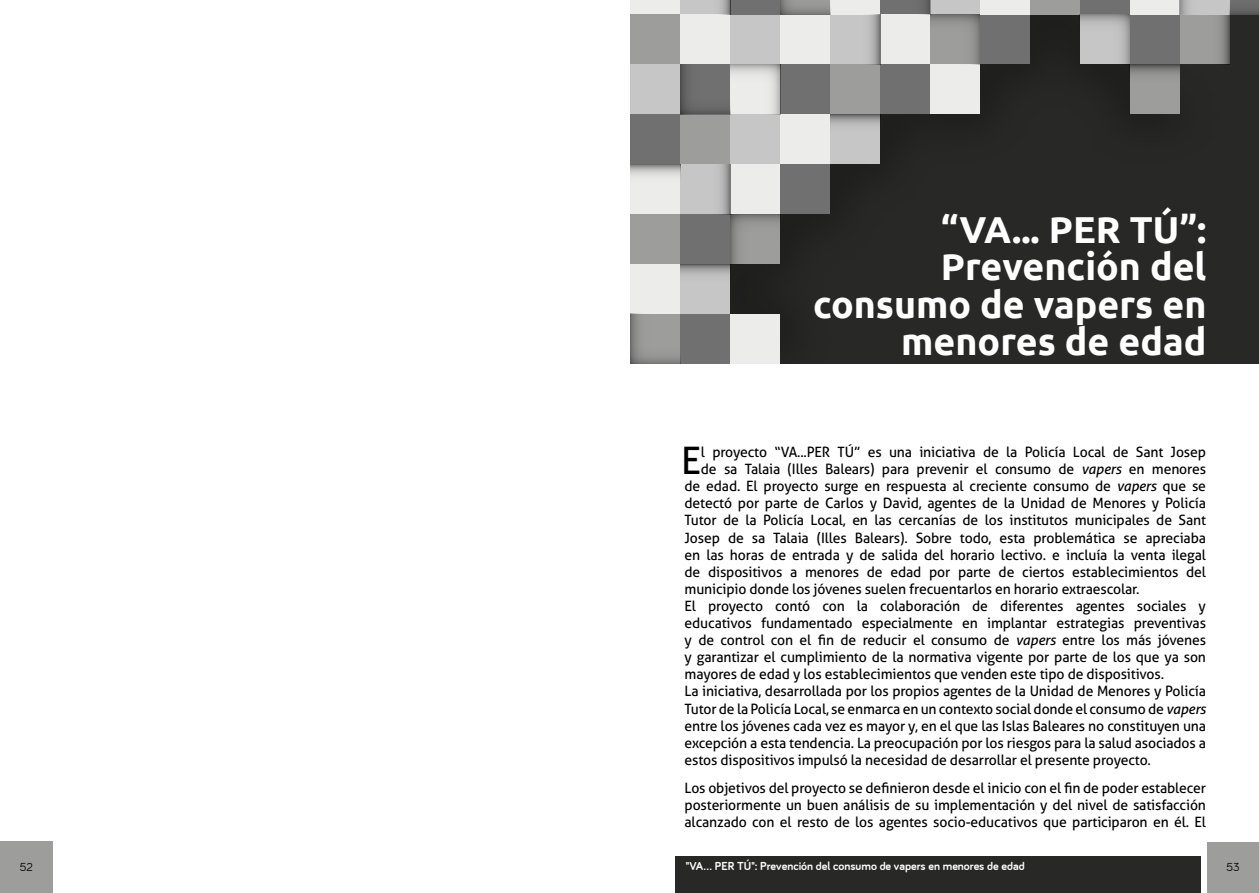
<style>
.page{position:relative;width:1259px;height:893px;background:#fff}
.page>*{position:absolute;margin:0;border:0;box-sizing:border-box;transform-origin:0 0}
.t1{font:37.95px "Aller";color:#000}
.t2{font:700 37.5px/37.5px "Ubuntu";color:#fff;text-align:right}
.t3{font:14.25px/17.1px "Aller";letter-spacing:-.01em;color:#000;text-align:justify}
.t4{font:700 12px "Bariol";color:#fff}
.t5{font:12px "Bariol";color:#000}
.s1{font-style:italic}
</style>
<div class="page">
<div style="left:1207px;top:843px;width:52px;height:50px;background:#9d9d9c"></div>
<div style="left:675px;top:856px;width:526px;height:37px;background:#282827"></div>
<div style="left:0;top:842px;width:53px;height:51px;background:#9d9d9c"></div>
<div style="left:631px;top:0;width:628px;height:365px;background:#282827"></div>
<div style="left:730px;top:114px;width:50px;height:50px;background:#c6c6c6"></div>
<div style="left:730px;top:164px;width:50px;height:50px;background:#ececeb"></div>
<div style="left:730px;top:14px;width:50px;height:50px;background:#c6c6c6"></div>
<div style="left:730px;top:0;width:50px;height:14px;background:#717070"></div>
<div style="left:1229px;top:0;width:30px;height:15px;background:#535252"></div>
<div style="left:1079px;top:0;width:50px;height:14px;background:#717070"></div>
<svg style="left:1179px;top:14px;width:50px;height:1px"></svg>
<svg style="left:1079px;top:14px;width:50px;height:1px"></svg>
<div style="left:980px;top:14px;width:50px;height:50px;background:#717070"></div>
<div style="left:930px;top:0;width:50px;height:14px;background:#c6c6c6"></div>
<div style="left:930px;top:64px;width:50px;height:50px;background:#ececeb"></div>
<div style="left:880px;top:64px;width:50px;height:50px;background:#717070"></div>
<div style="left:880px;top:14px;width:50px;height:50px;background:#ececeb"></div>
<svg style="left:830px;top:14px;width:50px;height:1px"></svg>
<div style="left:830px;top:64px;width:50px;height:50px;background:#9d9d9c"></div>
<div style="left:780px;top:164px;width:50px;height:50px;background:#717070"></div>
<div style="left:780px;top:14px;width:50px;height:50px;background:#ececeb"></div>
<div style="left:780px;top:64px;width:50px;height:50px;background:#717070"></div>
<div style="left:780px;top:114px;width:50px;height:50px;background:#ececeb"></div>
<div style="left:1030px;top:0;width:49px;height:14px;background:#9d9d9c"></div>
<div style="left:830px;top:0;width:50px;height:14px;background:#ececeb"></div>
<svg style="left:930px;top:14px;width:50px;height:1px"></svg>
<div style="left:630px;top:64px;width:50px;height:50px;background:#c6c6c6"></div>
<div style="left:630px;top:114px;width:50px;height:50px;background:#717070"></div>
<div style="left:630px;top:14px;width:50px;height:50px;background:#9d9d9c"></div>
<div style="left:630px;top:264px;width:50px;height:50px;background:#ececeb"></div>
<div style="left:630px;top:214px;width:50px;height:50px;background:#9d9d9c"></div>
<div style="left:730px;top:314px;width:50px;height:50px;background:#ececeb"></div>
<div style="left:680px;top:314px;width:50px;height:50px;background:#717070"></div>
<div style="left:680px;top:114px;width:50px;height:50px;background:#9d9d9c"></div>
<div style="left:680px;top:214px;width:50px;height:50px;background:#717070"></div>
<div style="left:680px;top:14px;width:50px;height:50px;background:#ececeb"></div>
<div style="left:1129px;top:14px;width:50px;height:50px;background:#717070"></div>
<svg style="left:1179px;top:15px;width:50px;height:49px;background:#969695"></svg>
<div style="left:1129px;top:0;width:50px;height:14px;background:#ececeb"></div>
<svg style="left:1179px;top:0;width:50px;height:14px"></svg>
<svg style="left:1229px;top:0;width:30px;height:14px"></svg>
<svg style="left:1079px;top:15px;width:50px;height:49px;background:#b9b9b9"></svg>
<svg style="left:730px;top:64px;width:50px;height:50px;background:#dededd"></svg>
<svg style="left:880px;top:0;width:50px;height:14px"></svg>
<svg style="left:780px;top:0;width:50px;height:14px"></svg>
<svg style="left:680px;top:64px;width:50px;height:50px;background:#6a6969"></svg>
<svg style="left:730px;top:214px;width:50px;height:50px;background:#929291"></svg>
<svg style="left:630px;top:314px;width:50px;height:50px;background:#939392"></svg>
<svg style="left:930px;top:15px;width:50px;height:49px;background:#949493"></svg>
<svg style="left:1129px;top:64px;width:50px;height:50px;background:#919190"></svg>
<svg style="left:830px;top:15px;width:50px;height:49px;background:#bdbdbd"></svg>
<div style="left:980px;top:0;width:50px;height:14px;background:#ececeb"></div>
<svg style="left:680px;top:0;width:50px;height:14px"></svg>
<svg style="left:830px;top:114px;width:50px;height:50px;background:#bbbbba"></svg>
<svg style="left:630px;top:164px;width:50px;height:50px;background:#dfdfde"></svg>
<svg style="left:680px;top:164px;width:50px;height:50px;background:#bebebe"></svg>
<svg style="left:680px;top:264px;width:50px;height:50px;background:#bbb"></svg>
<div style="left:630px;top:0;width:50px;height:14px;background:#ececeb"></div>
<div style="left:630px;top:364px;width:629px;height:126px;background:#fff"></div>
<h2 class="t2" style="left:813px;top:210px;width:395px">“VA... PER TÚ”:<br>Prevención del consumo de vapers en menores de edad</h2>
<h1 class="t1" style="left:681px;top:438px;width:21px">E</h1>
<p class="t3" style="left:701px;top:443px;width:506px">l proyecto “VA...PER TÚ” es una iniciativa de la Policía Local de Sant Josep</p>
<p class="t3" style="left:701px;top:460px;width:507px">de sa Talaia (Illes Balears) para prevenir el consumo de <span class="s1">vapers</span> en menores</p>
<p class="t3" style="left:684px;top:478px;width:523px">de edad. El proyecto surge en respuesta al creciente consumo de <span class="s1">vapers</span> que se</p>
<p class="t3" style="left:684px;top:495px;width:523px">detectó por parte de Carlos y David, agentes de la Unidad de Menores y Policía</p>
<p class="t3" style="left:684px;top:512px;width:523px">Tutor de la Policía Local, en las cercanías de los institutos municipales de Sant</p>
<p class="t3" style="left:684px;top:529px;width:523px">Josep de sa Talaia (Illes Balears). Sobre todo, esta problemática se apreciaba</p>
<p class="t3" style="left:684px;top:546px;width:523px">en las horas de entrada y de salida del horario lectivo. e incluía la venta ilegal</p>
<p class="t3" style="left:684px;top:563px;width:523px">de dispositivos a menores de edad por parte de ciertos establecimientos del</p>
<p class="t3" style="left:684px;top:580px;width:456px">municipio donde los jóvenes suelen frecuentarlos en horario extraescolar.</p>
<p class="t3" style="left:684px;top:597px;width:523px">El proyecto contó con la colaboración de diferentes agentes sociales y</p>
<p class="t3" style="left:684px;top:614px;width:523px">educativos fundamentado especialmente en implantar estrategias preventivas</p>
<p class="t3" style="left:684px;top:631px;width:523px">y de control con el fin de reducir el consumo de <span class="s1">vapers</span> entre los más jóvenes</p>
<p class="t3" style="left:684px;top:649px;width:523px">y garantizar el cumplimiento de la normativa vigente por parte de los que ya son</p>
<p class="t3" style="left:684px;top:666px;width:481px">mayores de edad y los establecimientos que venden este tipo de dispositivos.</p>
<p class="t3" style="left:684px;top:683px;width:523px">La iniciativa, desarrollada por los propios agentes de la Unidad de Menores y Policía</p>
<p class="t3" style="left:684px;top:700px;width:523px">Tutor de la Policía Local, se enmarca en un contexto social donde el consumo de <span class="s1">vapers</span></p>
<p class="t3" style="left:684px;top:717px;width:523px">entre los jóvenes cada vez es mayor y, en el que las Islas Baleares no constituyen una</p>
<p class="t3" style="left:684px;top:734px;width:523px">excepción a esta tendencia. La preocupación por los riesgos para la salud asociados a</p>
<p class="t3" style="left:684px;top:751px;width:468px">estos dispositivos impulsó la necesidad de desarrollar el presente proyecto.</p>
<p class="t3" style="left:684px;top:779px;width:523px">Los objetivos del proyecto se definieron desde el inicio con el fin de poder establecer posteriormente un buen análisis de su implementación y del nivel de satisfacción alcanzado con el resto de los agentes socio-educativos que participaron en él. El</p>
<p class="t4" style="left:686px;top:859px;width:340px">"VA... PER TÚ": Prevención del consumo de vapers en menores de edad</p>
<p class="t5" style="left:20px;top:860px;width:19px">5252</p>
<p class="t5" style="left:1226px;top:860px;width:15px">53</p>
</div>
